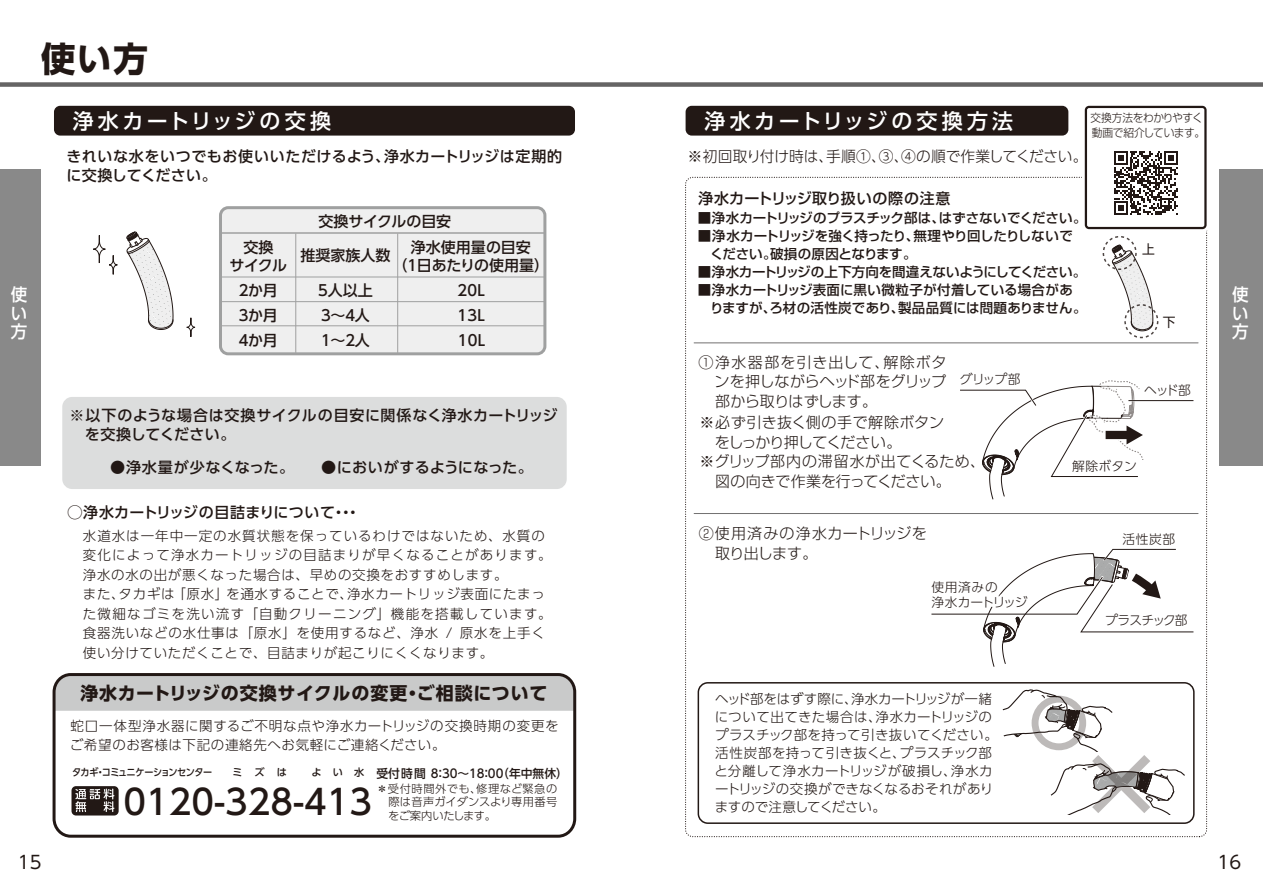
<style>
.page{position:relative;width:1263px;height:892px;background:#fff}
.page>*{position:absolute;margin:0;border:0;box-sizing:border-box;transform-origin:0 0}
.t1{font:700 34.5px "UD Shin Go Pro";color:#221815}
.t2{font:500 34.35px "UD Shin Go Pro";color:#221815}
.t3{font:500 21px "UD Shin Go Pro";letter-spacing:.165em;color:#fff}
.t4{font:700 18px "UD Shin Go Pro";letter-spacing:.045em;color:#221815}
.t5{font:18px "UD Shin Go Pro";color:#221815}
.t6{font:500 17.4px/18.5px "UD Shin Go Pro";color:#fff;text-align:justify;scale:.95 1}
.t7{font:500 15px/18px "UD Shin Go Pro";color:#221815;text-align:center}
.t8{font:300 15px/19.5px "Shin Go Pro";letter-spacing:.005em;color:#221815}
.t9{font:500 15px/19.5px "UD Shin Go Pro";letter-spacing:.035em;color:#221815}
.t10{font:500 15px/19.5px "UD Shin Go Pro";letter-spacing:.03em;color:#221815}
.t11{font:300 15px "UD Shin Go Pro";color:#221815}
.t12{font:300 15px "Shin Go Pro";letter-spacing:.04em;color:#221815}
.t13{font:500 15px "Shin Go Pro";letter-spacing:.02em;color:#221815}
.t14{font:300 15px "Shin Go Pro";letter-spacing:.025em;color:#221815}
.t15{font:300 15px "Shin Go Pro";letter-spacing:-.06em;color:#221815}
.t16{font:500 15px "UD Shin Go Pro";letter-spacing:.045em;color:#221815}
.t17{font:300 13.5px/19.5px "UD Shin Go Pro";letter-spacing:.05em;color:#221815}
.t18{font:300 13.5px/18px "UD Shin Go Pro";letter-spacing:.005em;color:#221815}
.t19{font:500 13.5px "Shin Go Pro";letter-spacing:-.005em;color:#221815}
.t20{font:500 13.5px/18px "Shin Go Pro";letter-spacing:.015em;color:#221815}
.t21{font:500 13.5px/18px "Shin Go Pro";letter-spacing:-.03em;color:#221815}
.t22{font:300 12.75px "UD Shin Go Pro";letter-spacing:-.02em;color:#221815}
.t23{font:300 12.75px/15.3px "UD Shin Go Pro";letter-spacing:.005em;color:#221815}
.t24{font:300 12.75px "UD Shin Go Pro";letter-spacing:-.06em;color:#221815}
.t25{font:12.75px "UD Shin Go Pro";color:#221815}
.t26{font:500 12px "UD Shin Go Pro";color:#221815}
.t27{font:300 11.25px/13.5px "UD Shin Go Pro";letter-spacing:.015em;color:#221815;text-align:justify}
.t28{font:300 11.25px/15px "Shin Go Pro";letter-spacing:-.03em;color:#221815;scale:.95 1}
.t29{font:500 10.05px "UD Shin Go Pro";letter-spacing:-.04em;color:#221815;scale:.9 1}
.t30{font:500 10.05px "UD Shin Go Pro";letter-spacing:-.04em;color:#221815}
</style>
<div class="page">
<div style="left:0;top:82px;width:1263px;height:5px;background:#656464"></div>
<div style="left:1219px;top:168px;width:44px;height:298px;background:#898989"></div>
<div style="left:0;top:168px;width:41px;height:298px;background:#898989"></div>
<svg style="left:126px;top:231px;width:48px;height:99px"></svg>
<div style="left:54px;top:677px;width:518px;height:33px;background:#c9caca"></div>
<div style="left:54px;top:106px;width:521px;height:30px;background:#221815;border-radius:6px"></div>
<div style="left:62px;top:397px;width:505px;height:92px;background:#dcdddd;border-radius:10px"></div>
<div style="left:220px;top:208px;width:325px;height:146px;background:#efefef;border-radius:8px"></div>
<div style="left:219px;top:206px;width:327px;height:149px;border:3px solid #9fa0a0;border-radius:8px"></div>
<hr style="left:221px;top:232px;width:324px;height:2px;background:#9fa0a0">
<hr style="left:295px;top:233px;width:1px;height:120px;background:#9fa0a0">
<hr style="left:397px;top:233px;width:1px;height:120px;background:#9fa0a0">
<hr style="left:221px;top:277px;width:324px;height:1px;background:#9fa0a0">
<hr style="left:221px;top:301px;width:324px;height:1px;background:#9fa0a0">
<hr style="left:221px;top:325px;width:324px;height:1px;background:#9fa0a0">
<svg style="left:187px;top:318px;width:8px;height:19px"></svg>
<div style="left:186px;top:317px;width:9px;height:20px;border:1px solid #221815;border-radius:50%"></div>
<svg style="left:93px;top:235px;width:12px;height:28px"></svg>
<div style="left:93px;top:235px;width:13px;height:28px;border:1px solid #221815;border-radius:50%"></div>
<svg style="left:109px;top:255px;width:8px;height:19px"></svg>
<div style="left:109px;top:255px;width:9px;height:20px;border:1px solid #221815;border-radius:50%"></div>
<div style="left:53px;top:673px;width:523px;height:164px;border:3px solid #221815;border-radius:17px"></div>
<div style="left:71px;top:786px;width:48px;height:29px;background:#221815;border-radius:4px"></div>
<svg style="left:75px;top:788px;width:39px;height:24px"></svg>
<div style="left:697px;top:682px;width:497px;height:142px;border:2px solid #221815;border-radius:10px"></div>
<div style="left:685px;top:106px;width:383px;height:30px;background:#221815;border-radius:6px"></div>
<hr style="left:694px;top:513px;width:504px;height:1px;background:#727171">
<hr style="left:694px;top:342px;width:504px;height:1px;background:#727171">
<svg style="left:919px;top:548px;width:276px;height:266px"></svg>
<svg style="left:1111px;top:243px;width:42px;height:89px"></svg>
<div style="left:1102px;top:236px;width:34px;height:34px;border:2px dashed #221815;border-radius:50%"></div>
<div style="left:1124px;top:304px;width:34px;height:34px;border:2px dashed #221815;border-radius:50%"></div>
<svg style="left:1081px;top:105px;width:127px;height:127px"></svg>
<hr style="left:1128px;top:400px;width:65px;height:1px;background:#221815">
<svg style="left:960px;top:380px;width:187px;height:120px"></svg>
<p class="t6" style="left:11px;top:285px;width:19px">使い方</p>
<h1 class="t1" style="left:41px;top:30px;width:108px">使い方</h1>
<h3 class="t3" style="left:73px;top:104px;width:260px">浄水カートリッジの交換</h3>
<p class="t9" style="left:66px;top:146px;width:497px">きれいな水をいつでもお使いいただけるよう、浄水カートリッジは定期的に交換してください。</p>
<p class="t7" style="left:318px;top:212px;width:134px">交換サイクルの目安</p>
<p class="t7" style="left:229px;top:237px;width:59px">交換<br>サイクル</p>
<p class="t7" style="left:301px;top:246px;width:92px">推奨家族人数</p>
<p class="t7" style="left:393px;top:237px;width:158px">浄水使用量の目安<br>（１日あたりの使用量）</p>
<p class="t7" style="left:236px;top:281px;width:43px">２か月</p>
<p class="t7" style="left:315px;top:281px;width:59px">５人以上</p>
<p class="t7" style="left:455px;top:281px;width:31px">２０L</p>
<p class="t7" style="left:236px;top:306px;width:43px">３か月</p>
<p class="t7" style="left:318px;top:306px;width:53px">３～４人</p>
<p class="t7" style="left:455px;top:306px;width:31px">１３L</p>
<p class="t7" style="left:236px;top:331px;width:43px">４か月</p>
<p class="t7" style="left:318px;top:331px;width:53px">１～２人</p>
<p class="t7" style="left:455px;top:331px;width:31px">１０L</p>
<p class="t10" style="left:70px;top:405px;width:489px">※以下のような場合は交換サイクルの目安に関係なく浄水カートリッジ　を交換してください。</p>
<p class="t16" style="left:110px;top:455px;width:186px">●浄水量が少なくなった。</p>
<p class="t7" style="left:321px;top:457px;width:213px">●においがするようになった。</p>
<p class="t7" style="left:68px;top:502px;width:294px">◯浄水カートリッジの目詰まりについて・・・</p>
<p class="t17" style="left:83px;top:525px;width:470px">水道水は一年中一定の水質状態を保っているわけではないため、水質の変化によって浄水カートリッジの目詰まりが早くなることがあります。浄水の水の出が悪くなった場合は、早めの交換をおすすめします。<br>また、タカギは「原水」を通水することで、浄水カートリッジ表面にたまった微細なゴミを洗い流す「自動クリーニング」機能を搭載しています。食器洗いなどの水仕事は「原水」を使用するなど、浄水 / 原水を上手く使い分けていただくことで、目詰まりが起こりにくくなります。</p>
<h3 class="t4" style="left:80px;top:679px;width:469px">浄水カートリッジの交換サイクルの変更・ご相談について</h3>
<p class="t17" style="left:70px;top:715px;width:490px">蛇口一体型浄水器に関するご不明な点や浄水カートリッジの交換時期の変更をご希望のお客様は下記の連絡先へお気軽にご連絡ください。</p>
<h2 class="t2" style="left:123px;top:773px;width:250px">0120-328-413</h2>
<p class="t29" style="left:72px;top:764px;width:157px">タカギ・コミュニケーションセンター</p>
<p class="t30" style="left:233px;top:764px;width:56px">ミズは</p>
<p class="t30" style="left:312px;top:764px;width:54px">よい水</p>
<p class="t26" style="left:376px;top:763px;width:193px">受付時間 8：30～18：00（年中無休）</p>
<p class="t27" style="left:388px;top:781px;width:171px;text-indent:-12px">＊受付時間外でも、修理など緊急の際は音声ガイダンスより専用番号をご案内いたします。</p>
<h3 class="t3" style="left:704px;top:104px;width:310px">浄水カートリッジの交換方法</h3>
<p class="t11" style="left:687px;top:144px;width:401px">※初回取り付け時は、手順①、③、④の順で作業してください。</p>
<p class="t13" style="left:698px;top:186px;width:254px">浄水カートリッジ取り扱いの際の注意</p>
<p class="t19" style="left:698px;top:207px;width:390px">■浄水カートリッジのプラスチック部は、はずさないでください。</p>
<p class="t21" style="left:710px;top:225px;width:364px;text-indent:-12px">■浄水カートリッジを強く持ったり、無理やり回したりしないでください。破損の原因となります。</p>
<p class="t19" style="left:698px;top:261px;width:390px">■浄水カートリッジの上下方向を間違えないようにしてください。</p>
<p class="t20" style="left:710px;top:279px;width:378px;text-indent:-12px">■浄水カートリッジ表面に黒い微粒子が付着している場合がありますが、ろ材の活性炭であり、製品品質には問題ありません。</p>
<p class="t8" style="left:714px;top:350px;width:233px;text-align:justify;text-indent:-16px">①浄水器部を引き出して、解除ボタンを押しながらヘッド部をグリップ部から取りはずします。</p>
<p class="t22" style="left:960px;top:369px;width:62px">グリップ部</p>
<p class="t28" style="left:1090px;top:109px;width:122px">交換方法をわかりやすく動画で紹介しています。</p>
<p class="t25" style="left:1142px;top:238px;width:14px">上</p>
<p class="t25" style="left:1163px;top:311px;width:14px">下</p>
<p class="t22" style="left:1144px;top:380px;width:48px">ヘッド部</p>
<p class="t14" style="left:699px;top:410px;width:246px">※必ず引き抜く側の手で解除ボタン</p>
<p class="t15" style="left:715px;top:430px;width:188px">をしっかり押してください。</p>
<p class="t12" style="left:699px;top:449px;width:287px">※グリップ部内の滞留水が出てくるため、</p>
<p class="t8" style="left:715px;top:469px;width:237px">図の向きで作業を行ってください。</p>
<p class="t8" style="left:715px;top:522px;width:213px;text-indent:-17px">②使用済みの浄水カートリッジを取り出します。</p>
<p class="t23" style="left:931px;top:579px;width:98px">使用済みの<br>浄水カートリッジ</p>
<p class="t18" style="left:714px;top:689px;width:285px">ヘッド部をはずす際に、浄水カートリッジが一緒について出てきた場合は、浄水カートリッジのプラスチック部を持って引き抜いてください。活性炭部を持って引き抜くと、プラスチック部と分離して浄水カートリッジが破損し、浄水カートリッジの交換ができなくなるおそれがありますので注意してください。</p>
<p class="t22" style="left:1072px;top:455px;width:66px">解除ボタン</p>
<p class="t22" style="left:1122px;top:529px;width:54px">活性炭部</p>
<p class="t24" style="left:1105px;top:610px;width:84px">プラスチック部</p>
<p class="t6" style="left:1232px;top:285px;width:19px">使い方</p>
<h3 class="t5" style="left:18px;top:847px;width:25px">15</h3>
<h3 class="t5" style="left:1217px;top:847px;width:25px">16</h3>
</div>
